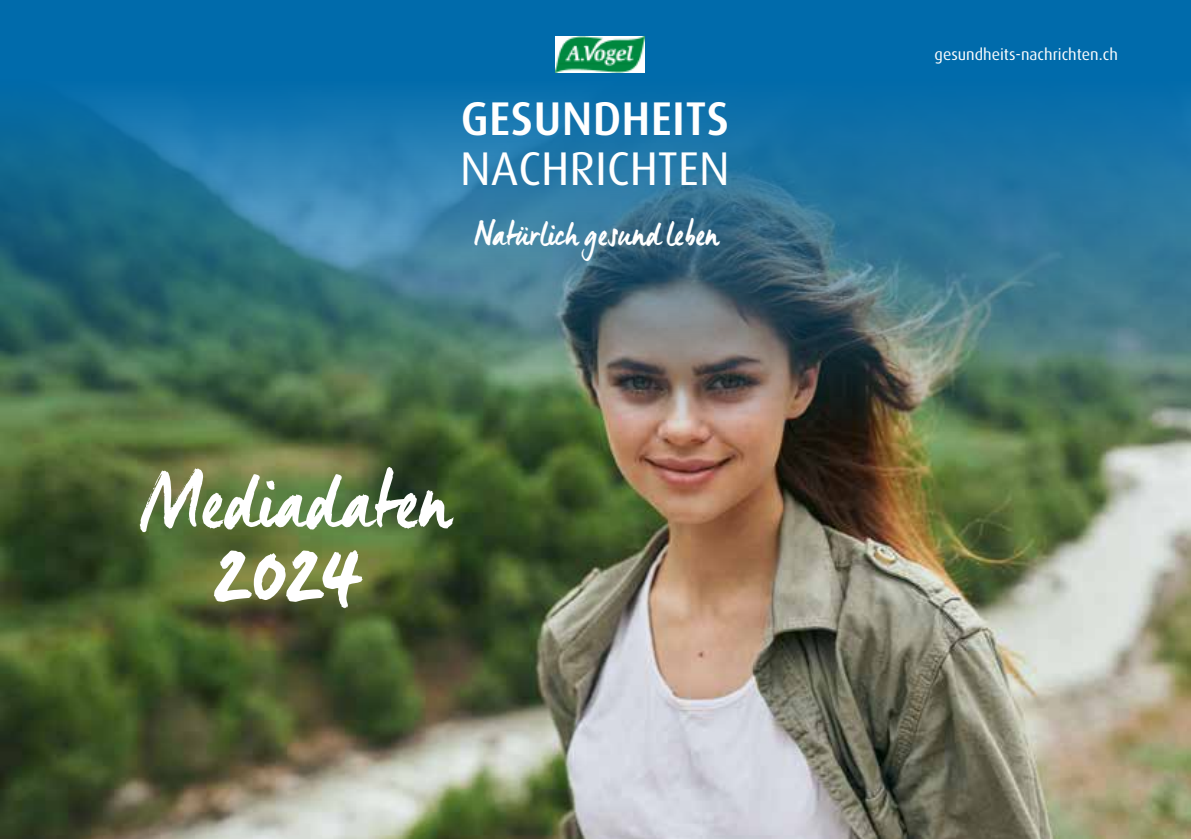
<style>
.page{position:relative;width:1191px;height:840px;background:#fff}
.page>*{position:absolute;margin:0;border:0;box-sizing:border-box;transform-origin:0 0}
.t1{font:100px "Manus";color:#fff}
.t2{font:80px "Manus";letter-spacing:.005em;color:#fff}
.t3{font:500 47.2px "Dax";letter-spacing:.005em;color:#fff}
.t4{font:47.2px "Dax";color:#fff}
.t5{font:34px "Manus";letter-spacing:.005em;color:#fff}
.t6{font:16px "Dax";color:#fff}
</style>
<div class="page">
<img style="left:0;top:451px;width:1191px;height:387px">
<img style="left:0;top:0;width:1191px;height:451px">
<img style="left:555px;top:37px;width:89px;height:36px">
<h3 class="t3" style="left:461px;top:92px;width:270px">GESUNDHEITS</h3>
<h3 class="t4" style="left:460px;top:142px;width:271px">NACHRICHTEN</h3>
<h3 class="t5" style="left:474px;top:214px;width:246px">Natürlich gesund leben</h3>
<h2 class="t2" style="left:140px;top:452px;width:313px">Mediadaten</h2>
<h1 class="t1" style="left:212px;top:506px;width:152px">2024</h1>
<p class="t6" style="left:934px;top:45px;width:185px">gesundheits-nachrichten.ch</p>
</div>
